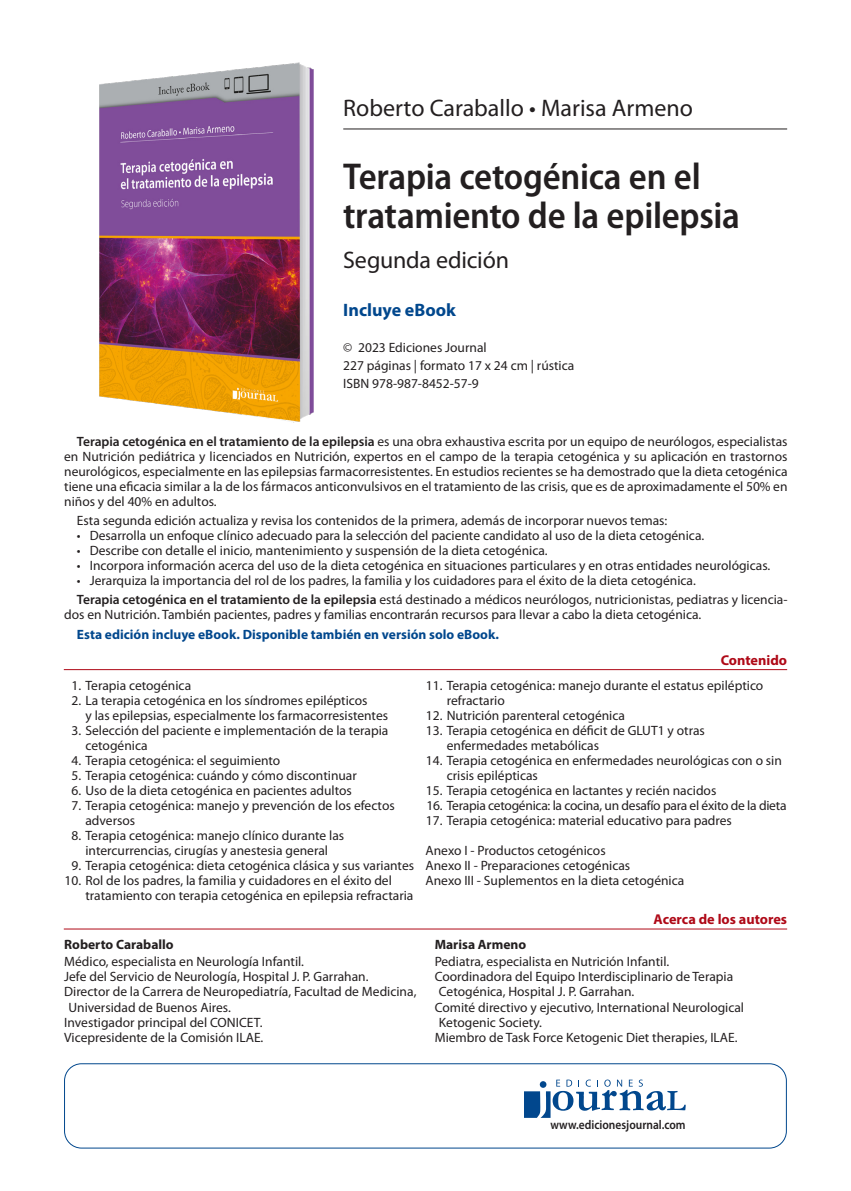
<style>
.page{position:relative;width:851px;height:1191px;background:#fff}
.page>*{position:absolute;margin:0;border:0;box-sizing:border-box;transform-origin:0 0}
.libro_tit{font:600 semi-condensed 37.5px/39px "Myriad Pro";letter-spacing:-.01em;color:#231f20}
.libro_autor{font:24px "Myriad Pro";color:#231f20}
.libro_tit2{font:24px "Myriad Pro";letter-spacing:-.01em;color:#231f20}
.t1{font:700 18px "Myriad Pro";color:#01478d}
.tit1{font:700 14.25px "Myriad Pro";color:#af0917}
.texto{font:13.5px/15px "Myriad Pro";color:#231f20;text-align:justify}
.indice_2{font:13.5px/15px "Myriad Pro";color:#231f20}
.autor_cv{font:13.5px/15px "Myriad Pro";color:#231f20}
.libro_datos{font:13.5px "Myriad Pro";color:#231f20}
.texto_destac{font:700 13.5px "Myriad Pro";color:#01478d}
.indice_2-2{font:13.5px "Myriad Pro";letter-spacing:-.02em;color:#231f20}
.autor{font:700 13.5px "Myriad Pro";color:#231f20}
.www{font:600 12.75px "Myriad Pro";color:#231f20;scale:.9 1}
.s1{font-weight:600}
</style>
<div class="page">
<hr style="left:343px;top:129px;width:444px;height:1px;background:#231f20">
<img style="left:99px;top:62px;width:215px;height:361px">
<hr style="left:64px;top:669px;width:723px;height:1px;background:#af0917">
<hr style="left:64px;top:928px;width:723px;height:1px;background:#af0917">
<div style="left:64px;top:1063px;width:722px;height:85px;border:1px solid #01478d;border-radius:17px"></div>
<svg style="left:524px;top:1079px;width:161px;height:38px"></svg>
<div style="left:539px;top:1081px;width:7px;height:6px;background:#01478d;border-radius:50%"></div>
<p class="libro_autor" style="left:343px;top:95px;width:351px">Roberto Caraballo • Marisa Armeno</p>
<p class="libro_tit" style="left:343px;top:157px;width:398px">Terapia cetogénica en el tratamiento de la epilepsia</p>
<p class="libro_tit2" style="left:343px;top:246px;width:167px">Segunda edición</p>
<p class="t1" style="left:343px;top:299px;width:114px">Incluye eBook</p>
<p class="libro_datos" style="left:343px;top:340px;width:145px">© 2023 Ediciones Journal</p>
<p class="libro_datos" style="left:343px;top:358px;width:232px">227 páginas | formato 17 x 24 cm | rústica</p>
<p class="libro_datos" style="left:343px;top:376px;width:137px">ISBN 978-987-8452-57-9</p>
<p class="texto" style="left:64px;top:434px;width:724px;text-indent:13px"><span class="s1">Terapia cetogénica en el tratamiento de la epilepsia</span> es una obra exhaustiva escrita por un equipo de neurólogos, especialistas en Nutrición pediátrica y licenciados en Nutrición, expertos en el campo de la terapia cetogénica y su aplicación en trastornos neurológicos, especialmente en las epilepsias farmacorresistentes. En estudios recientes se ha demostrado que la dieta cetogénica tiene una eficacia similar a la de los fármacos anticonvulsivos en el tratamiento de las crisis, que es de aproximadamente el 50% en niños y del 40% en adultos.</p>
<p class="texto" style="left:77px;top:513px;width:592px">Esta segunda edición actualiza y revisa los contenidos de la primera, además de incorporar nuevos temas:</p>
<p class="texto" style="left:77px;top:528px;width:628px">• Desarrolla un enfoque clínico adecuado para la selección del paciente candidato al uso de la dieta cetogénica.</p>
<p class="texto" style="left:77px;top:543px;width:472px">• Describe con detalle el inicio, mantenimiento y suspensión de la dieta cetogénica.</p>
<p class="texto" style="left:77px;top:558px;width:694px">• Incorpora información acerca del uso de la dieta cetogénica en situaciones particulares y en otras entidades neurológicas.</p>
<p class="texto" style="left:77px;top:573px;width:620px">• Jerarquiza la importancia del rol de los padres, la familia y los cuidadores para el éxito de la dieta cetogénica.</p>
<p class="texto" style="left:64px;top:592px;width:724px;text-indent:13px"><span class="s1">Terapia cetogénica en el tratamiento de la epilepsia</span> está destinado a médicos neurólogos, nutricionistas, pediatras y licencia&shy;dos en Nutrición. También pacientes, padres y familias encontrarán recursos para llevar a cabo la dieta cetogénica.</p>
<p class="texto_destac" style="left:77px;top:625px;width:423px">Esta edición incluye eBook. Disponible también en versión solo eBook.</p>
<p class="indice_2" style="left:71px;top:678px;width:121px">1. Terapia cetogénica</p>
<p class="indice_2" style="left:85px;top:693px;width:304px;text-indent:-14px">2. La terapia cetogénica en los síndromes epilépticos<br>y las epilepsias, especialmente los farmacorresistentes</p>
<p class="indice_2" style="left:85px;top:723px;width:304px;text-indent:-14px">3. Selección del paciente e implementación de la terapia cetogénica</p>
<p class="indice_2" style="left:71px;top:753px;width:210px">4. Terapia cetogénica: el seguimiento</p>
<p class="indice_2" style="left:71px;top:768px;width:287px">5. Terapia cetogénica: cuándo y cómo discontinuar</p>
<p class="indice_2" style="left:71px;top:783px;width:282px">6. Uso de la dieta cetogénica en pacientes adultos</p>
<p class="indice_2" style="left:85px;top:798px;width:311px;text-indent:-14px">7. Terapia cetogénica: manejo y prevención de los efectos adversos</p>
<p class="indice_2" style="left:71px;top:828px;width:274px;text-align:center">8. Terapia cetogénica: manejo clínico durante las intercurrencias, cirugías y anestesia general</p>
<p class="indice_2" style="left:71px;top:858px;width:344px">9. Terapia cetogénica: dieta cetogénica clásica y sus variantes</p>
<p class="indice_2" style="left:85px;top:873px;width:329px;text-indent:-21px">10. Rol de los padres, la familia y cuidadores en el éxito del tratamiento con terapia cetogénica en epilepsia refractaria</p>
<p class="autor" style="left:64px;top:936px;width:111px">Roberto Caraballo</p>
<p class="autor_cv" style="left:64px;top:954px;width:241px">Médico, especialista en Neurología Infantil.</p>
<p class="autor_cv" style="left:64px;top:969px;width:306px">Jefe del Servicio de Neurología, Hospital J. P. Garrahan.</p>
<p class="autor_cv" style="left:68px;top:984px;width:349px;text-indent:-4px">Director de la Carrera de Neuropediatría, Facultad de Medicina,<br>Universidad de Buenos Aires.</p>
<p class="autor_cv" style="left:64px;top:1014px;width:200px">Investigador principal del CONICET.</p>
<p class="autor_cv" style="left:64px;top:1029px;width:201px">Vicepresidente de la Comisión ILAE.</p>
<p class="tit1" style="left:720px;top:651px;width:68px">Contenido</p>
<p class="indice_2" style="left:446px;top:678px;width:318px;text-indent:-21px">11. Terapia cetogénica: manejo durante el estatus epiléptico refractario</p>
<p class="indice_2" style="left:426px;top:708px;width:201px">12. Nutrición parenteral cetogénica</p>
<p class="indice_2" style="left:446px;top:723px;width:259px;text-indent:-21px">13. Terapia cetogénica en déficit de GLUT1 y otras enfermedades metabólicas</p>
<p class="indice_2" style="left:446px;top:753px;width:336px;text-indent:-21px">14. Terapia cetogénica en enfermedades neurológicas con o sin crisis epilépticas</p>
<p class="indice_2" style="left:426px;top:783px;width:292px">15. Terapia cetogénica en lactantes y recién nacidos</p>
<p class="indice_2-2" style="left:426px;top:798px;width:361px">16. Terapia cetogénica: la cocina, un desafío para el éxito de la dieta</p>
<p class="indice_2" style="left:426px;top:813px;width:307px">17. Terapia cetogénica: material educativo para padres</p>
<p class="indice_2" style="left:425px;top:843px;width:182px">Anexo I - Productos cetogénicos</p>
<p class="indice_2" style="left:425px;top:858px;width:206px">Anexo II - Preparaciones cetogénicas</p>
<p class="indice_2" style="left:425px;top:873px;width:260px">Anexo III - Suplementos en la dieta cetogénica</p>
<p class="tit1" style="left:653px;top:910px;width:135px">Acerca de los autores</p>
<p class="autor" style="left:434px;top:936px;width:93px">Marisa Armeno</p>
<p class="autor_cv" style="left:434px;top:954px;width:236px">Pediatra, especialista en Nutrición Infantil.</p>
<p class="autor_cv" style="left:439px;top:969px;width:296px;text-indent:-4px">Coordinadora del Equipo Interdisciplinario de Terapia<br>Cetogénica, Hospital J. P. Garrahan.</p>
<p class="autor_cv" style="left:439px;top:999px;width:307px;text-indent:-4px">Comité directivo y ejecutivo, International Neurological<br>Ketogenic Society.</p>
<p class="autor_cv" style="left:434px;top:1029px;width:304px">Miembro de Task Force Ketogenic Diet therapies, ILAE.</p>
<p class="www" style="left:550px;top:1117px;width:152px">www.edicionesjournal.com</p>
</div>
